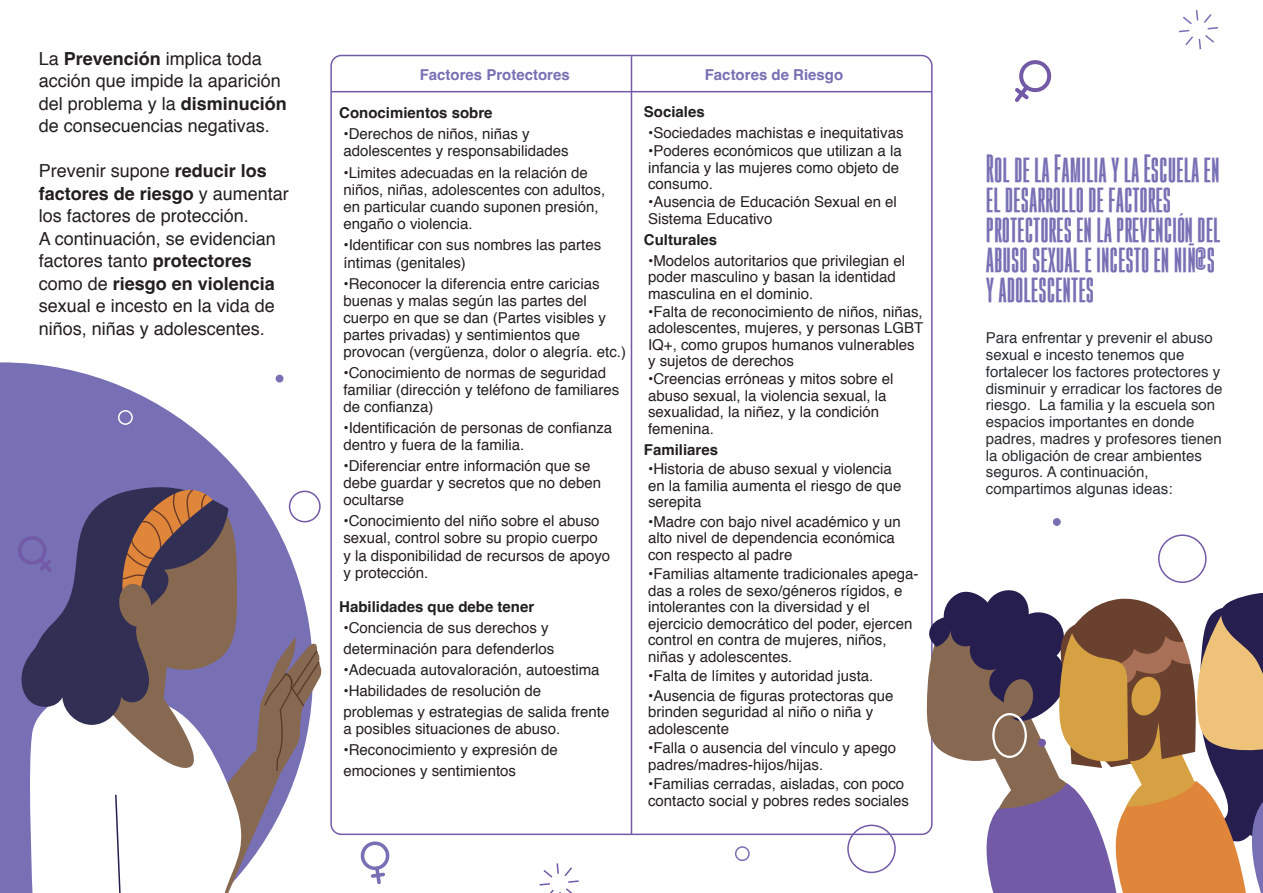
<style>
.page{position:relative;width:1263px;height:893px;background:#fff}
.page>*{position:absolute;margin:0;border:0;box-sizing:border-box;transform-origin:0 0}
.t1{font:700 28.5px/30px "Gobold High";color:#7770b4}
.t2{font:18px/22.5px "Helvetica";color:#231f20}
.t3{font:15px/16.5px "Helvetica";color:#231f20}
.t4{font:15px/16.8px "Helvetica";color:#282c30}
.t5{font:700 15px "Helvetica";color:#231f20}
.t6{font:700 15px "Helvetica";color:#7770b4}
.s1{font-weight:700}
</style>
<div class="page">
<hr style="left:631px;top:56px;width:1px;height:778px;background:#725aa6">
<hr style="left:331px;top:91px;width:601px;height:1px;background:#725aa6">
<svg style="left:0;top:362px;width:284px;height:531px;fill:#7770b4"></svg>
<svg style="left:735px;top:846px;width:15px;height:15px"></svg>
<svg style="left:118px;top:410px;width:15px;height:15px"></svg>
<svg style="left:847px;top:825px;width:49px;height:48px"></svg>
<svg style="left:1015px;top:60px;width:37px;height:42px"></svg>
<svg style="left:16px;top:534px;width:4px;height:38px"></svg>
<svg style="left:360px;top:841px;width:30px;height:43px"></svg>
<div style="left:276px;top:375px;width:7px;height:8px;background:#7770b4;border-radius:50%"></div>
<div style="left:1053px;top:518px;width:8px;height:8px;background:#7770b4;border-radius:50%"></div>
<svg style="left:539px;top:863px;width:40px;height:30px"></svg>
<svg style="left:1179px;top:10px;width:39px;height:39px"></svg>
<svg style="left:27px;top:725px;width:54px;height:168px"></svg>
<svg style="left:20px;top:482px;width:208px;height:243px;background:#656097"></svg>
<svg style="left:81px;top:490px;width:241px;height:403px"></svg>
<svg style="left:926px;top:534px;width:337px;height:359px"></svg>
<p class="t2" style="left:39px;top:48px;width:250px">La <span class="s1">Prevención</span> implica toda acción que impide la aparición del problema y la <span class="s1">disminución </span>de consecuencias negativas.</p>
<p class="t2" style="left:39px;top:160px;width:252px">Prevenir supone <span class="s1">reducir los factores de riesgo</span> y aumentar los factores de protección.<br>A continuación, se evidencian factores tanto <span class="s1">protectores </span>como de <span class="s1">riesgo en violencia </span>sexual e incesto en la vida de niños, niñas y adolescentes.</p>
<h1 class="t1" style="left:986px;top:154px;width:236px">Rol de la Familia y la Escuela en el desarrollo de factores protectores en la prevención del abuso sexual e incesto en niñ@s y adolescentes</h1>
<p class="t6" style="left:420px;top:66px;width:152px">Factores Protectores</p>
<p class="t6" style="left:705px;top:66px;width:140px">Factores de Riesgo</p>
<p class="t5" style="left:644px;top:103px;width:62px">Sociales</p>
<p class="t3" style="left:648px;top:125px;width:257px">•Sociedades machistas e inequitativas</p>
<p class="t3" style="left:648px;top:143px;width:255px">•Poderes económicos que utilizan a la infancia y las mujeres como objeto de consumo.</p>
<p class="t3" style="left:648px;top:194px;width:250px">•Ausencia de Educación Sexual en el<br>Sistema Educativo</p>
<p class="t5" style="left:644px;top:230px;width:75px">Culturales</p>
<p class="t3" style="left:648px;top:253px;width:259px">•Modelos autoritarios que privilegian el poder masculino y basan la identidad masculina en el dominio.</p>
<p class="t3" style="left:648px;top:304px;width:277px">•Falta de reconocimiento de niños, niñas, adolescentes, mujeres, y personas LGBT IQ+, como grupos humanos vulnerables y sujetos de derechos</p>
<p class="t3" style="left:648px;top:371px;width:247px">•Creencias erróneas y mitos sobre el abuso sexual, la violencia sexual, la sexualidad, la niñez, y la condición femenina.</p>
<p class="t5" style="left:644px;top:440px;width:76px">Familiares</p>
<p class="t3" style="left:648px;top:461px;width:255px">•Historia de abuso sexual y violencia en la familia aumenta el riesgo de que serepita</p>
<p class="t3" style="left:648px;top:514px;width:254px">•Madre con bajo nivel académico y un alto nivel de dependencia económica con respecto al padre</p>
<p class="t3" style="left:648px;top:566px;width:272px">•Familias altamente tradicionales apega&shy;das a roles de sexo/géneros rígidos, e intolerantes con la diversidad y el ejercicio democrático del poder, ejercen control en contra de mujeres, niños, niñas y adolescentes.</p>
<p class="t3" style="left:648px;top:668px;width:227px">•Falta de límites y autoridad justa.</p>
<p class="t3" style="left:648px;top:688px;width:247px">•Ausencia de figuras protectoras que brinden seguridad al niño o niña y adolescente</p>
<p class="t3" style="left:648px;top:740px;width:249px">•Falla o ausencia del vínculo y apego padres/madres-hijos/hijas.</p>
<p class="t3" style="left:648px;top:776px;width:262px">•Familias cerradas, aisladas, con poco contacto social y pobres redes sociales</p>
<p class="t5" style="left:339px;top:103px;width:155px">Conocimientos sobre</p>
<p class="t3" style="left:343px;top:125px;width:227px;line-height:17.1px">•Derechos de niños, niñas y adolescentes y responsabilidades</p>
<p class="t3" style="left:343px;top:165px;width:263px;line-height:17.1px">•Limites adecuadas en la relación de niños, niñas, adolescentes con adultos, en particular cuando suponen presión, engaño o violencia.</p>
<p class="t3" style="left:343px;top:237px;width:259px;line-height:17.1px">•Identificar con sus nombres las partes íntimas (genitales)</p>
<p class="t3" style="left:343px;top:275px;width:284px;line-height:17.1px">•Reconocer la diferencia entre caricias buenas y malas según las partes del cuerpo en que se dan (Partes visibles y partes privadas) y sentimientos que provocan (vergüenza, dolor o alegría. etc.)</p>
<p class="t3" style="left:343px;top:364px;width:277px;line-height:17.1px">•Conocimiento de normas de seguridad familiar (dirección y teléfono de familiares de confianza)</p>
<p class="t3" style="left:343px;top:420px;width:270px;line-height:17.1px">•Identificación de personas de confianza dentro y fuera de la familia.</p>
<p class="t3" style="left:343px;top:458px;width:259px;line-height:17.1px">•Diferenciar entre información que se debe guardar y secretos que no deben ocultarse</p>
<p class="t3" style="left:343px;top:513px;width:268px;line-height:17.1px">•Conocimiento del niño sobre el abuso sexual, control sobre su propio cuerpo<br>y la disponibilidad de recursos de apoyo y protección.</p>
<p class="t5" style="left:339px;top:597px;width:197px">Habilidades que debe tener</p>
<p class="t3" style="left:343px;top:617px;width:212px;line-height:21px">•Conciencia de sus derechos y determinación para defenderlos</p>
<p class="t3" style="left:343px;top:662px;width:258px">•Adecuada autovaloración, autoestima</p>
<p class="t3" style="left:343px;top:680px;width:267px;line-height:21px">•Habilidades de resolución de problemas y estrategias de salida frente</p>
<p class="t3" style="left:343px;top:721px;width:218px">a posibles situaciones de abuso.</p>
<p class="t3" style="left:343px;top:739px;width:216px;line-height:21px">•Reconocimiento y expresión de emociones y sentimientos</p>
<p class="t4" style="left:986px;top:330px;width:238px">Para enfrentar y prevenir el abuso sexual e incesto tenemos que fortalecer los factores protectores y disminuir y erradicar los factores de riesgo. La familia y la escuela son espacios importantes en donde padres, madres y profesores tienen la obligación de crear ambientes seguros. A continuación, compartimos algunas ideas:</p>
</div>
